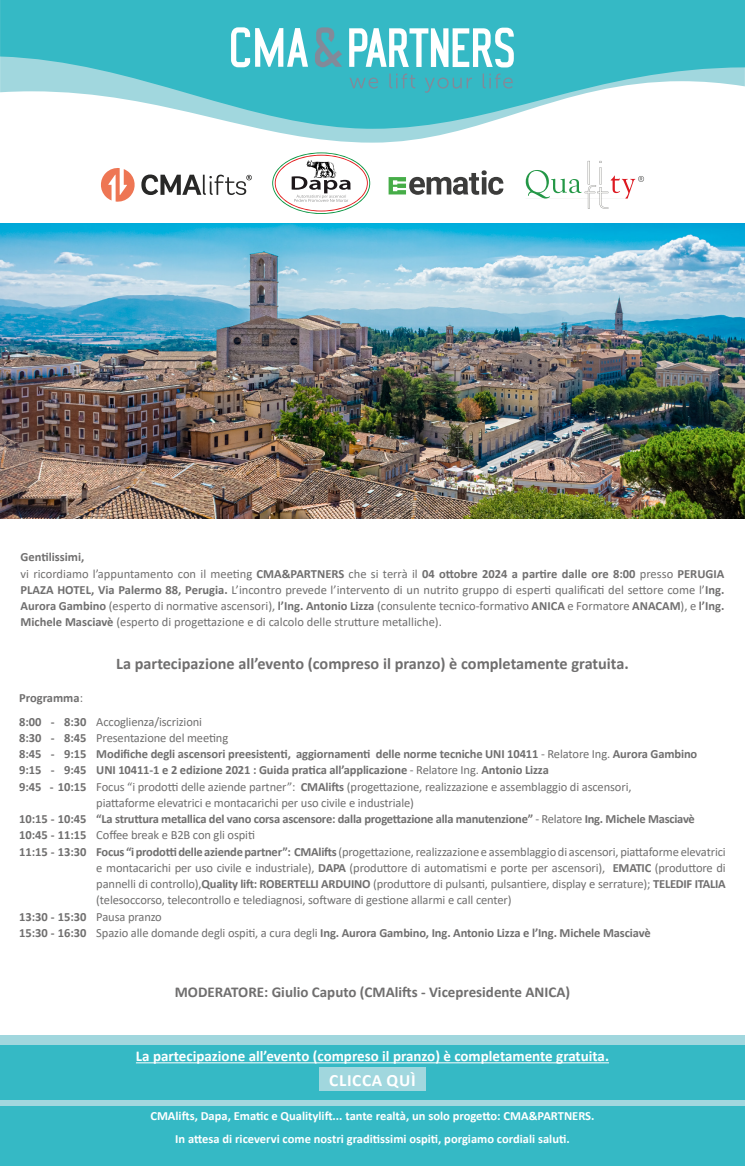
<style>
.page{position:relative;width:745px;height:1166px;background:#fff}
.page>*{position:absolute;margin:0;border:0;box-sizing:border-box;transform-origin:0 0}
.t1{font:700 17.25px "Calibri";letter-spacing:.04em;color:#fff}
.t2{font:700 16.25px "Calibri";color:#706f6f}
.t3{font:700 15px "Calibri";color:#fff}
.t4{font:700 15px "Calibri";color:#706f6f}
.t5{font:12.5px/16.2px "Calibri";letter-spacing:-.01em;color:#706f6f}
.t6{font:700 12.5px/22.5px "Calibri";color:#fff;text-align:center}
.t7{font:700 12.5px/16.2px "Calibri";color:#706f6f;text-align:justify}
.s1{font-weight:700}
.s2{font-weight:400}
</style>
<div class="page">
<div style="left:0;top:1036px;width:744px;height:74px;background:#a1d7de"></div>
<div style="left:0;top:1045px;width:744px;height:55px;background:#35b9c5"></div>
<div style="left:0;top:1106px;width:744px;height:60px;background:#35b9c5"></div>
<svg style="left:101px;top:168px;width:151px;height:34px"></svg>
<svg style="left:525px;top:161px;width:118px;height:48px"></svg>
<svg style="left:272px;top:152px;width:98px;height:62px"></svg>
<svg style="left:388px;top:170px;width:115px;height:25px"></svg>
<img style="left:0;top:223px;width:744px;height:295px">
<hr style="left:136px;top:1062px;width:472px;height:1px;background:#fff">
<div style="left:319px;top:1068px;width:106px;height:23px;background:#a1d7de"></div>
<svg style="left:262px;top:129px;width:202px;height:14px;fill:#a1d7de"></svg>
<svg style="left:0;top:0;width:744px;height:129px;fill:#35b9c5"></svg>
<svg style="left:231px;top:27px;width:77px;height:40px"></svg>
<svg style="left:315px;top:27px;width:27px;height:40px"></svg>
<svg style="left:349px;top:28px;width:164px;height:39px"></svg>
<svg style="left:349px;top:78px;width:29px;height:11px"></svg>
<svg style="left:389px;top:73px;width:26px;height:15px"></svg>
<svg style="left:424px;top:78px;width:47px;height:15px"></svg>
<svg style="left:482px;top:73px;width:30px;height:16px"></svg>
<p class="t5" style="left:21px;top:549px;width:705px"><span class="s1">Gentilissimi,<br></span>vi ricordiamo l’appuntamento con il meeting <span class="s1">CMA&amp;PARTNERS</span> che si terrà il <span class="s1">04 ottobre 2024 a partire dalle ore 8:00</span> presso <span class="s1">PERUGIA PLAZA HOTEL, Via Palermo 88, Perugia.</span> L’incontro prevede l’intervento di un nutrito gruppo di esperti qualificati del settore come l’<span class="s1">Ing.<br>Aurora Gambino</span> (esperto di normative ascensori), <span class="s1">l’Ing. Antonio Lizza</span> (consulente tecnico-formativo <span class="s1">ANICA</span> e Formatore <span class="s1">ANACAM</span>), e <span class="s1">l’Ing.<br>Michele Masciavè</span> (esperto di progettazione e di calcolo delle strutture metalliche).</p>
<h2 class="t2" style="left:116px;top:652px;width:513px">La partecipazione all’evento (compreso il pranzo) è completamente gratuita.</h2>
<p class="t7" style="left:19px;top:690px;width:65px">Programma<span class="s2">:</span></p>
<p class="t7" style="left:19px;top:713px;width:69px">8:00 - 8:30<br>8:30 - 8:45<br>8:45 - 9:15<br>9:15 - 9:45<br>9:45 - 10:15</p>
<p class="t7" style="left:19px;top:810px;width:69px">10:15 - 10:45<br>10:45 - 11:15<br>11:15 - 13:30</p>
<p class="t7" style="left:19px;top:908px;width:69px">13:30 - 15:30<br>15:30 - 16:30</p>
<p class="t5" style="left:96px;top:713px;width:630px">Accoglienza/iscrizioni<br>Presentazione del meeting<br><span class="s1">Modifiche degli ascensori preesistenti, aggiornamenti delle norme tecniche UNI 10411</span> - Relatore Ing. <span class="s1">Aurora Gambino<br>UNI 10411-1 e 2 edizione 2021 : Guida pratica all’applicazione</span> - Relatore Ing. <span class="s1">Antonio Lizza<br></span>Focus “i prodotti delle aziende partner”: <span class="s1">CMAlifts</span> (progettazione, realizzazione e assemblaggio di ascensori,<br>piattaforme elevatrici e montacarichi per uso civile e industriale)<br><span class="s1">“La struttura metallica del vano corsa ascensore: dalla progettazione alla manutenzione”</span> - Relatore <span class="s1">Ing. Michele Masciavè </span>Coffee break e B2B con gli ospiti<br><span class="s1">Focus “i prodotti delle aziende partner”: CMAlifts</span> (progettazione, realizzazione e assemblaggio di ascensori, piattaforme elevatrici e montacarichi per uso civile e industriale), <span class="s1">DAPA</span> (produttore di automatismi e porte per ascensori), <span class="s1">EMATIC</span> (produttore di pannelli di controllo),<span class="s1">Quality lift: ROBERTELLI ARDUINO</span> (produttore di pulsanti, pulsantiere, display e serrature); <span class="s1">TELEDIF ITALIA </span>(telesoccorso, telecontrollo e telediagnosi, software di gestione allarmi e call center)<br>Pausa pranzo<br>Spazio alle domande degli ospiti, a cura degli <span class="s1">Ing. Aurora Gambino, Ing. Antonio Lizza e l’Ing. Michele Masciavè</span></p>
<p class="t4" style="left:175px;top:981px;width:396px">MODERATORE: Giulio Caputo (CMAlifts - Vicepresidente ANICA)</p>
<p class="t3" style="left:136px;top:1045px;width:474px">La partecipazione all’evento (compreso il pranzo) è completamente gratuita.</p>
<h1 class="t1" style="left:329px;top:1068px;width:88px">CLICCA QUÌ</h1>
<p class="t6" style="left:150px;top:1105px;width:445px">CMAlifts, Dapa, Ematic e Qualitylift... tante realtà, un solo progetto: CMA&amp;PARTNERS.<br>In attesa di ricevervi come nostri graditissimi ospiti, porgiamo cordiali saluti.</p>
</div>
